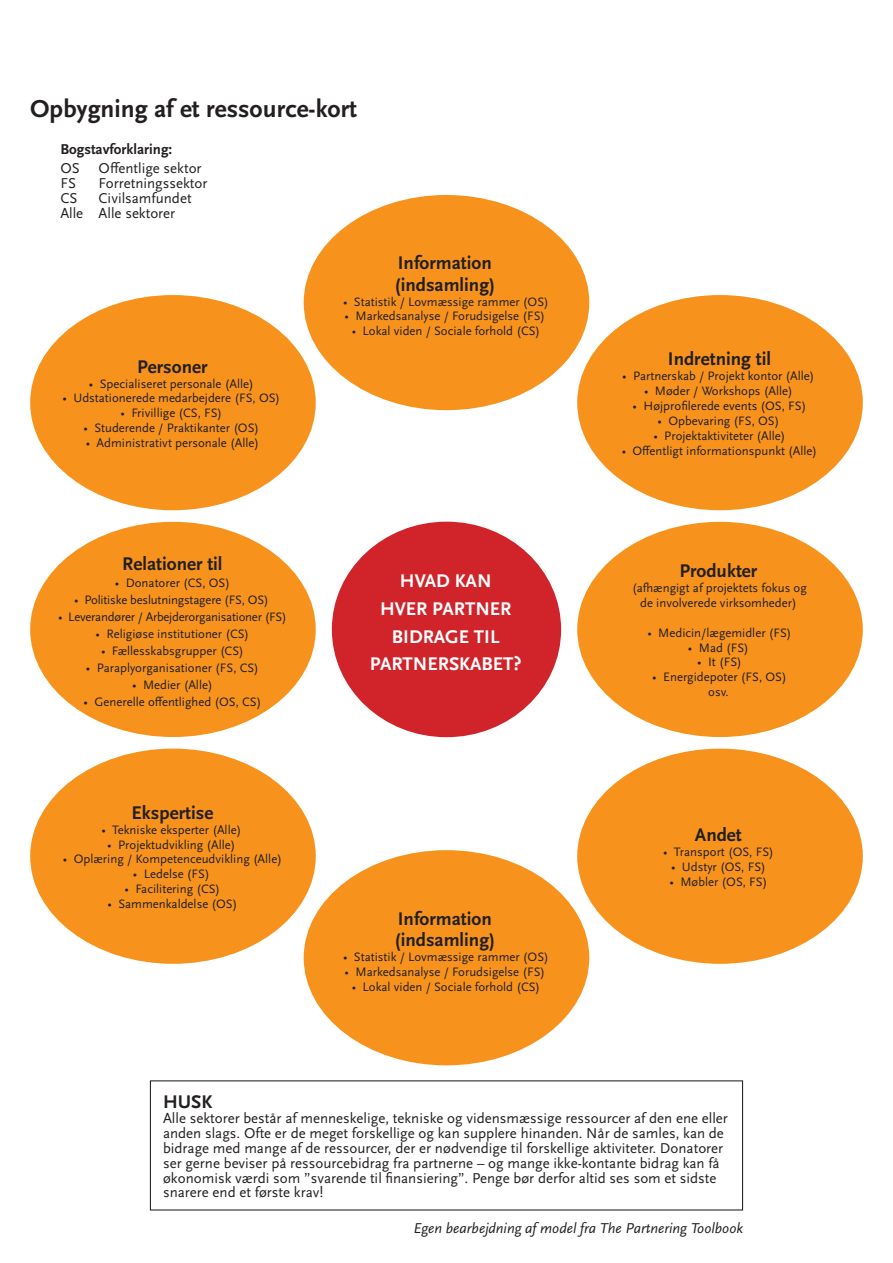
<style>
.page{position:relative;width:893px;height:1263px;background:#fff}
.page>*{position:absolute;margin:0;border:0;box-sizing:border-box;transform-origin:0 0}
.t1{font:700 25.5px "Scala Sans OT";color:#231f20}
.t2{font:700 19.2px/21.3px "Scala Sans OT";color:#231f20}
.t3{font:700 19.2px/27.6px "Scala Sans OT";color:#fff;text-align:center}
.t4{font:14.85px/14.9px "Scala Sans OT";color:#231f20}
.t5{font:italic 14.85px "Scala Sans OT";color:#231f20}
.t6{font:700 14.85px "Scala Sans OT";color:#231f20}
.t7{font:12.75px/14.9px "Scala Sans OT";color:#231f20;text-align:center}
.t8{font:12.75px "Scala Sans OT";letter-spacing:-.02em;color:#231f20}
</style>
<div class="page">
<div style="left:332px;top:522px;width:229px;height:215px;background:#d1232a;border-radius:50%"></div>
<div style="left:30px;top:522px;width:286px;height:215px;background:#f7931d;border-radius:50%"></div>
<div style="left:577px;top:522px;width:286px;height:215px;background:#f7931d;border-radius:50%"></div>
<div style="left:304px;top:195px;width:285px;height:215px;background:#f7931d;border-radius:50%"></div>
<div style="left:304px;top:850px;width:285px;height:215px;background:#f7931d;border-radius:50%"></div>
<div style="left:577px;top:295px;width:286px;height:215px;background:#f7931d;border-radius:50%"></div>
<div style="left:30px;top:295px;width:286px;height:215px;background:#f7931d;border-radius:50%"></div>
<div style="left:577px;top:749px;width:286px;height:215px;background:#f7931d;border-radius:50%"></div>
<div style="left:30px;top:749px;width:286px;height:215px;background:#f7931d;border-radius:50%"></div>
<h1 class="t1" style="left:30px;top:94px;width:328px">Opbygning af et ressource-kort</h1>
<p class="t6" style="left:60px;top:141px;width:114px">Bogstavforklaring:</p>
<p class="t4" style="left:60px;top:161px;width:21px">OS</p>
<p class="t4" style="left:99px;top:161px;width:104px">Offentlige sektor</p>
<p class="t4" style="left:60px;top:176px;width:17px">FS</p>
<p class="t4" style="left:99px;top:176px;width:110px">Forretningssektor</p>
<p class="t4" style="left:60px;top:191px;width:18px">CS</p>
<p class="t4" style="left:60px;top:191px;width:133px;text-indent:38px">Civilsamfundet<br>Alle Alle sektorer</p>
<h2 class="t2" style="left:137px;top:356px;width:72px">Personer</h2>
<p class="t7" style="left:89px;top:376px;width:166px">• Specialiseret personale (Alle)</p>
<p class="t7" style="left:63px;top:391px;width:219px">• Udstationerede medarbejdere (FS, OS)</p>
<p class="t7" style="left:120px;top:406px;width:103px">• Frivillige (CS, FS)</p>
<p class="t7" style="left:84px;top:421px;width:177px">• Studerende / Praktikanter (OS)</p>
<p class="t7" style="left:86px;top:436px;width:175px">• Administrativt personale (Alle)</p>
<h2 class="t2" style="left:122px;top:553px;width:102px">Relationer til</h2>
<p class="t7" style="left:115px;top:576px;width:117px">• Donatorer (CS, OS)</p>
<p class="t7" style="left:74px;top:593px;width:196px">• Politiske beslutningstagere (FS, OS)</p>
<p class="t8" style="left:58px;top:610px;width:230px">• Leverandører / Arbejderorganisationer (FS)</p>
<p class="t7" style="left:96px;top:627px;width:155px">• Religiøse institutioner (CS)</p>
<p class="t7" style="left:101px;top:644px;width:144px">• Fællesskabsgrupper (CS)</p>
<p class="t7" style="left:86px;top:661px;width:175px">• Paraplyorganisationer (FS, CS)</p>
<p class="t7" style="left:132px;top:678px;width:82px">• Medier (Alle)</p>
<p class="t7" style="left:84px;top:695px;width:179px">• Generelle offentlighed (OS, CS)</p>
<h2 class="t2" style="left:132px;top:802px;width:83px">Ekspertise</h2>
<p class="t7" style="left:101px;top:822px;width:142px">• Tekniske eksperter (Alle)</p>
<p class="t7" style="left:107px;top:837px;width:130px">• Projektudvikling (Alle)</p>
<p class="t7" style="left:63px;top:852px;width:221px">• Oplæring / Kompetenceudvikling (Alle)</p>
<p class="t7" style="left:133px;top:867px;width:78px">• Ledelse (FS)</p>
<p class="t7" style="left:125px;top:882px;width:97px">• Facilitering (CS)</p>
<p class="t7" style="left:107px;top:897px;width:131px">• Sammenkaldelse (OS)</p>
<h2 class="t2" style="left:395px;top:253px;width:102px">Information (indsamling)</h2>
<p class="t7" style="left:343px;top:294px;width:207px">• Statistik / Lovmæssige rammer (OS)</p>
<p class="t7" style="left:345px;top:309px;width:202px">• Markedsanalyse / Forudsigelse (FS)</p>
<p class="t7" style="left:352px;top:324px;width:190px">• Lokal viden / Sociale forhold (CS)</p>
<h2 class="t3" style="left:370px;top:567px;width:153px">HVAD KAN<br>HVER PARTNER<br>BIDRAGE TIL<br>PARTNERSKABET?</h2>
<h2 class="t2" style="left:395px;top:908px;width:102px">Information (indsamling)</h2>
<p class="t7" style="left:343px;top:949px;width:207px">• Statistik / Lovmæssige rammer (OS)</p>
<p class="t7" style="left:345px;top:964px;width:202px">• Markedsanalyse / Forudsigelse (FS)</p>
<p class="t7" style="left:352px;top:979px;width:190px">• Lokal viden / Sociale forhold (CS)</p>
<h2 class="t2" style="left:668px;top:349px;width:105px">Indretning til</h2>
<p class="t7" style="left:622px;top:369px;width:194px">• Partnerskab / Projekt kontor (Alle)</p>
<p class="t7" style="left:644px;top:384px;width:150px">• Møder / Workshops (Alle)</p>
<p class="t7" style="left:633px;top:399px;width:175px">• Højprofilerede events (OS, FS)</p>
<p class="t7" style="left:657px;top:413px;width:123px">• Opbevaring (FS, OS)</p>
<p class="t7" style="left:653px;top:428px;width:134px">• Projektaktiviteter (Alle)</p>
<p class="t7" style="left:622px;top:443px;width:197px">• Offentligt informationspunkt (Alle)</p>
<h2 class="t2" style="left:679px;top:560px;width:79px">Produkter</h2>
<p class="t7" style="left:632px;top:581px;width:176px">(afhængigt af projektets fokus og de involverede virksomheder)</p>
<p class="t7" style="left:647px;top:625px;width:146px">• Medicin/lægemidler (FS)</p>
<p class="t7" style="left:688px;top:640px;width:63px">• Mad (FS)</p>
<p class="t7" style="left:697px;top:655px;width:46px">• It (FS)</p>
<p class="t7" style="left:652px;top:670px;width:136px">• Energidepoter (FS, OS) osv.</p>
<h2 class="t2" style="left:695px;top:824px;width:48px">Andet</h2>
<p class="t7" style="left:663px;top:845px;width:112px">• Transport (OS, FS)</p>
<p class="t7" style="left:671px;top:859px;width:96px">• Udstyr (OS, FS)</p>
<p class="t7" style="left:669px;top:874px;width:99px">• Møbler (OS, FS)</p>
<h2 class="t2" style="left:163px;top:1091px;width:51px">HUSK</h2>
<p class="t4" style="left:163px;top:1111px;width:566px">Alle sektorer består af menneskelige, tekniske og vidensmæssige ressourcer af den ene eller anden slags. Ofte er de meget forskellige og kan supplere hinanden. Når de samles, kan de bidrage med mange af de ressourcer, der er nødvendige til forskellige aktiviteter. Donatorer ser gerne beviser på ressourcebidrag fra partnerne – og mange ikke-kontante bidrag kan få økonomisk værdi som ”svarende til finansiering”. Penge bør derfor altid ses som et sidste snarere end et første krav!</p>
<p class="t5" style="left:413px;top:1220px;width:331px">Egen bearbejdning af model fra The Partnering Toolbook</p>
</div>
